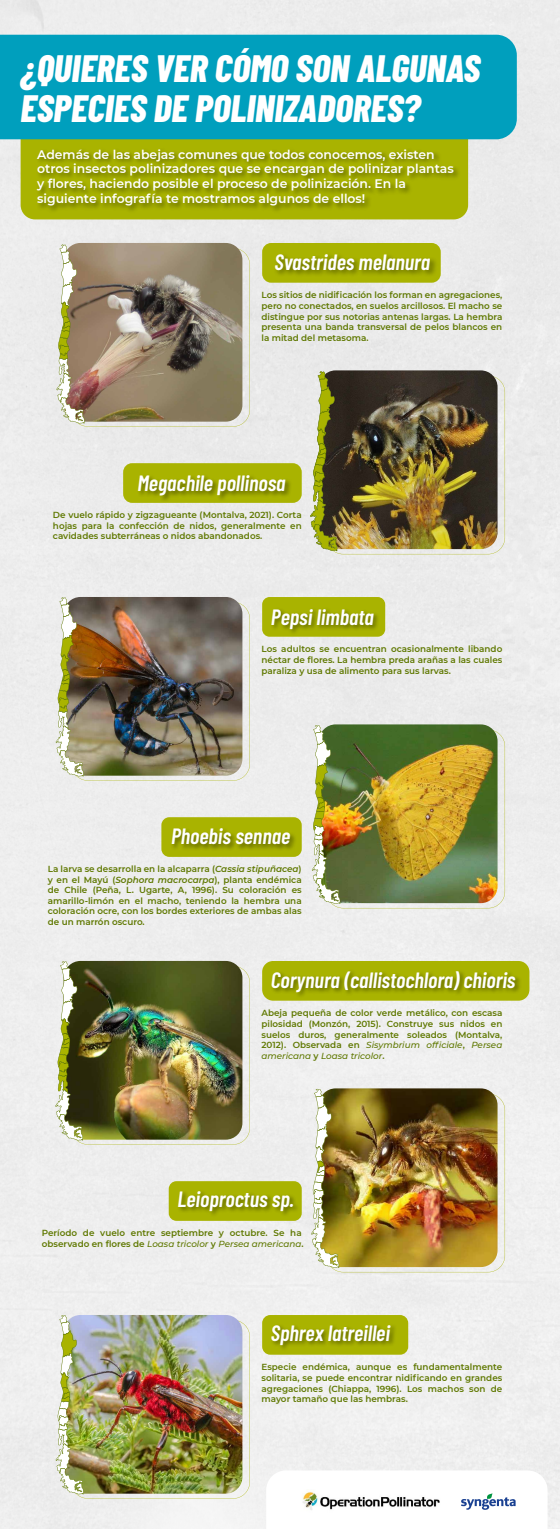
<style>
.page{position:relative;width:560px;height:1529px;background:#ededed}
.page>*{position:absolute;margin:0;border:0;box-sizing:border-box;transform-origin:0 0}
.t1{font:italic 800 38.08px/40.2px "Barlow Condensed";color:#fff}
.t2{font:italic 800 37.44px "Barlow Condensed";color:#fff}
.t3{font:italic 600 22.04px "Barlow Condensed";color:#fff}
.t4{font:600 12.4px/14.9px "Montserrat";color:#fff}
.t5{font:600 8.8px/10.6px "Montserrat";color:#5f7800;text-align:justify}
.s1{font-style:italic}
.s2{font-weight:500;font-style:italic}
</style>
<div class="page">
<svg style="left:266px;top:1470px;width:282px;height:59px"></svg>
<img style="left:298px;top:1489px;width:145px;height:25px">
<div style="left:21px;top:87px;width:447px;height:132px;background:#a9b300;border-radius:14px"></div>
<img style="left:38px;top:144px;width:439px;height:72px">
<div style="left:262px;top:243px;width:179px;height:40px;background:#a9b300;border-radius:9px"></div>
<img style="left:271px;top:247px;width:169px;height:38px">
<img style="left:56px;top:244px;width:194px;height:183px">
<img style="left:310px;top:371px;width:195px;height:183px">
<div style="left:123px;top:463px;width:179px;height:40px;background:#a9b300;border-radius:9px"></div>
<img style="left:134px;top:476px;width:161px;height:29px">
<div style="left:262px;top:597px;width:123px;height:40px;background:#a9b300;border-radius:7px"></div>
<img style="left:268px;top:609px;width:115px;height:29px">
<img style="left:56px;top:597px;width:194px;height:183px">
<div style="left:161px;top:817px;width:141px;height:40px;background:#a9b300;border-radius:8px"></div>
<img style="left:168px;top:829px;width:131px;height:29px">
<div style="left:262px;top:961px;width:267px;height:39px;background:#a9b300;border-radius:11px"></div>
<img style="left:268px;top:972px;width:257px;height:29px">
<img style="left:55px;top:961px;width:195px;height:183px">
<div style="left:169px;top:1181px;width:133px;height:40px;background:#a9b300;border-radius:8px"></div>
<img style="left:174px;top:1185px;width:129px;height:36px">
<div style="left:262px;top:1315px;width:146px;height:39px;background:#a9b300;border-radius:8px"></div>
<img style="left:268px;top:1326px;width:132px;height:29px">
<img style="left:312px;top:725px;width:193px;height:183px">
<img style="left:311px;top:1089px;width:194px;height:183px">
<img style="left:56px;top:1315px;width:194px;height:183px">
<div style="left:0;top:35px;width:517px;height:104px;background:#009fbd"></div>
<h1 class="t1" style="left:21px;top:46px;width:461px">¿QUIERES VER CÓMO SON ALGUNAS<br>ESPECIES DE POLINIZADORES?</h1>
<h2 class="t2" style="left:19px;top:61px;width:494px">GUÍA DE IDENTIFICACIÓN DE INSECTOS</h2>
<p class="t4" style="left:37px;top:146px;width:418px">Además de las abejas comunes que todos conocemos, existen otros insectos polinizadores que se encargan de polinizar plantas y flores, haciendo posible el proceso de polinización. En la siguiente infografía te mostramos algunos de ellos!</p>
<h3 class="t3" style="left:275px;top:246px;width:157px">Svastrides melanura</h3>
<p class="t5" style="left:262px;top:290px;width:242px">Los sitios de nidificación los forman en agregaciones, pero no conectados, en suelos arcillosos. El macho se distingue por sus notorias antenas largas. La hembra presenta una banda transversal de pelos blancos en la mitad del metasoma.</p>
<h3 class="t3" style="left:137px;top:467px;width:150px">Megachile pollinosa</h3>
<p class="t5" style="left:53px;top:509px;width:250px">De vuelo rápido y zigzagueante (Montalva, 2021). Corta hojas para la confección de nidos, generalmente en cavidades subterráneas o nidos abandonados.</p>
<h3 class="t3" style="left:271px;top:601px;width:104px">Pepsi limbata</h3>
<p class="t5" style="left:262px;top:643px;width:242px">Los adultos se encuentran ocasionalmente libando néctar de flores. La hembra preda arañas a las cuales paraliza y usa de alimento para sus larvas.</p>
<h3 class="t3" style="left:171px;top:820px;width:121px">Phoebis sennae</h3>
<p class="t5" style="left:48px;top:863px;width:255px">La larva se desarrolla en la alcaparra (<span class="s1">Cassia stipuñacea</span>) y en el Mayú (<span class="s1">Sophora macrocarpa</span>), planta endémica de Chile (Peña, L. Ugarte, A, 1996). Su coloración es amarillo-limón en el macho, teniendo la hembra una coloración ocre, con los bordes exteriores de ambas alas de un marrón oscuro.</p>
<h3 class="t3" style="left:271px;top:964px;width:246px">Corynura (callistochlora) chioris</h3>
<p class="t5" style="left:262px;top:1007px;width:242px">Abeja pequeña de color verde metálico, con escasa pilosidad (Monzón, 2015). Construye sus nidos en suelos duros, generalmente soleados (Montalva, 2012). Observada en <span class="s2">Sisymbrium officiale</span>, <span class="s2">Persea americana</span> y <span class="s2">Loasa tricolor</span>.</p>
<h3 class="t3" style="left:178px;top:1183px;width:118px">Leioproctus sp.</h3>
<p class="t5" style="left:42px;top:1227px;width:263px">Período de vuelo entre septiembre y octubre. Se ha observado en flores de <span class="s2">Loasa tricolor</span> y <span class="s2">Persea americana</span>.</p>
<h3 class="t3" style="left:271px;top:1317px;width:121px">Sphrex latreillei</h3>
<p class="t5" style="left:262px;top:1361px;width:242px">Especie endémica, aunque es fundamentalmente solitaria, se puede encontrar nidificando en grandes agregaciones (Chiappa, 1996). Los machos son de mayor tamaño que las hembras.</p>
</div>
